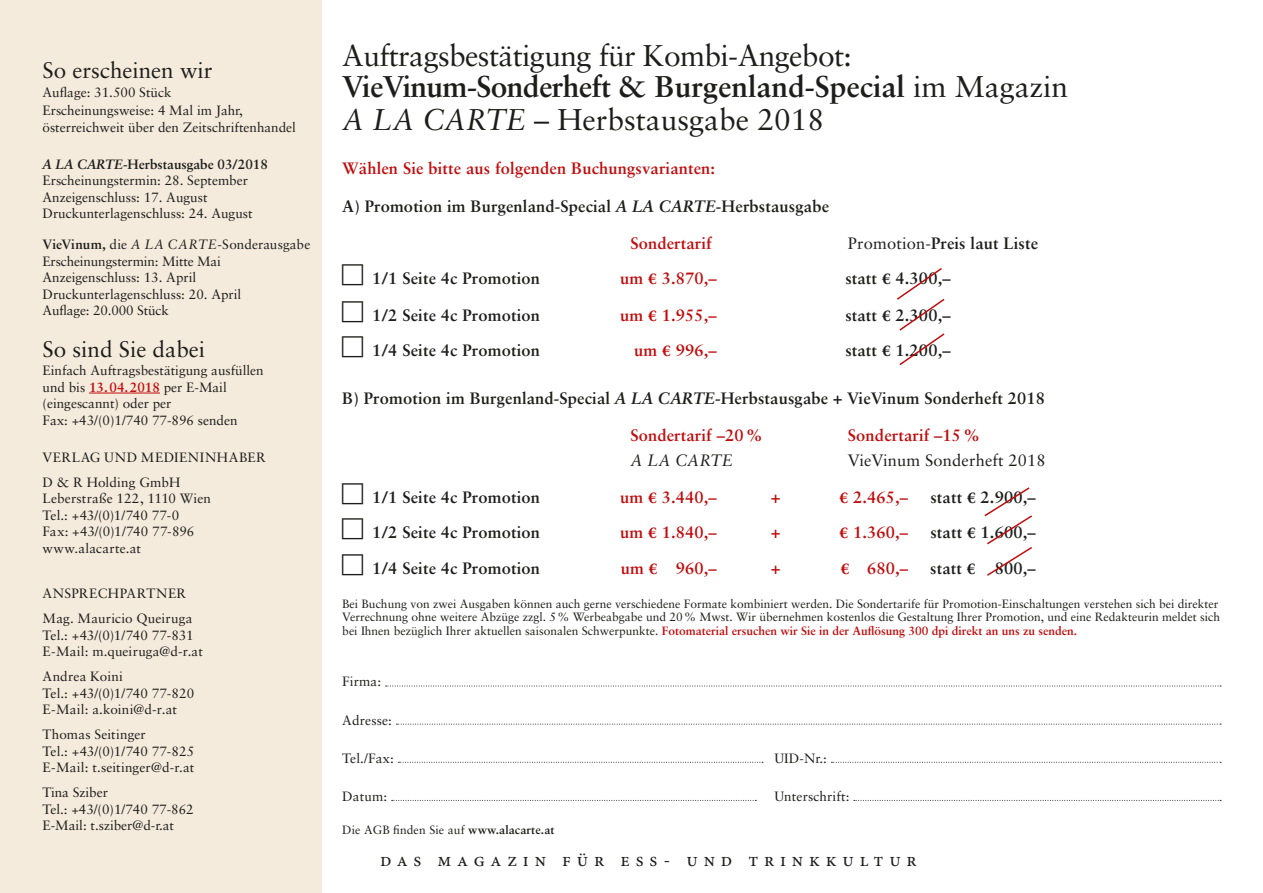
<style>
.page{position:relative;width:1263px;height:893px;background:#fff}
.page>*{position:absolute;margin:0;border:0;box-sizing:border-box;transform-origin:0 0}
.t1{font:30px/32.2px "Sabon";letter-spacing:-.02em;color:#1d1d1b}
.t2{font:22.5px "Sabon";color:#1d1d1b}
.t3{font:19.5px "Minion Pro";letter-spacing:.3em;color:#1d1d1b}
.t4{font:700 16.5px "Sabon";letter-spacing:.01em;color:#1d1d1b}
.t5{font:700 16.5px "Sabon";letter-spacing:.01em;color:#c00d0e}
.t6{font:16.5px "Sabon";letter-spacing:.01em;color:#1d1d1b}
.t7{font:italic 16.5px "Sabon";letter-spacing:.01em;color:#1d1d1b}
.t8{font:13.5px/16.5px "Sabon";color:#1d1d1b}
.t9{font:13.5px/25px "Sabon";letter-spacing:.03em;color:#1d1d1b}
.t10{font:13.5px/25px "Sabon";letter-spacing:.02em;color:#1d1d1b}
.t11{font:12px/13.5px "Sabon";color:#1d1d1b}
.s1{font-weight:700;font-style:italic}
.s2{font-weight:700}
.s3{font-style:italic}
.s4{font-weight:700;color:#c00d0e}
.s5{font-weight:400}
.s6{font-family:"Adobe Garamond Pro"}
</style>
<div class="page">
<svg style="left:386px;top:686px;width:835px;height:1px"></svg>
<svg style="left:396px;top:724px;width:825px;height:1px"></svg>
<svg style="left:398px;top:762px;width:365px;height:1px"></svg>
<svg style="left:831px;top:762px;width:390px;height:1px"></svg>
<svg style="left:392px;top:800px;width:364px;height:1px"></svg>
<svg style="left:854px;top:800px;width:367px;height:1px"></svg>
<div style="left:0;top:0;width:321px;height:893px;background:#f5ebdd"></div>
<hr style="left:89px;top:393px;width:71px;height:1px;background:#c00d0e">
<svg style="left:984px;top:487px;width:48px;height:89px"></svg>
<svg style="left:897px;top:268px;width:48px;height:98px"></svg>
<h2 class="t2" style="left:43px;top:57px;width:172px">So erscheinen wir</h2>
<p class="t8" style="left:43px;top:82px;width:202px;line-height:18.6px">Auflage: 31.500 Stück<br>Erscheinungsweise: 4 Mal im Jahr,</p>
<p class="t8" style="left:43px;top:119px;width:255px">österreichweit über den Zeitschriftenhandel</p>
<p class="t8" style="left:43px;top:156px;width:227px"><span class="s1">A LA CARTE</span><span class="s2">-Herbstausgabe 03/2018<br></span>Erscheinungstermin: 28. September Anzeigenschluss: 17. August Druckunterlagenschluss: 24. August</p>
<p class="t8" style="left:43px;top:236px;width:269px"><span class="s2">VieVinum,</span> die <span class="s3">A LA CARTE</span>-Sonderausgabe<br>Erscheinungstermin: Mitte Mai<br>Anzeigenschluss: 13. April<br>Druckunterlagenschluss: 20. April<br>Auflage: 20.000 Stück</p>
<h2 class="t2" style="left:43px;top:335px;width:164px">So sind Sie dabei</h2>
<p class="t8" style="left:43px;top:362px;width:223px">Einfach Auftragsbestätigung ausfüllen und bis <span class="s4">13.04.2018</span> per E-Mail (eingescannt) oder per<br>Fax: +43/(0)1/740 77-896 senden</p>
<p class="t9" style="left:43px;top:445px;width:225px">VERLAG UND MEDIENINHABER<br>D &amp; R Holding GmbH</p>
<p class="t8" style="left:43px;top:490px;width:170px">Leberstraße 122, 1110 Wien<br>Tel.: +43/(0)1/740 77-0<br>Fax: +43/(0)1/740 77-896 www.alacarte.at</p>
<p class="t10" style="left:43px;top:581px;width:151px">ANSPRECHPARTNER<br>Mag. Mauricio Queiruga</p>
<p class="t8" style="left:43px;top:627px;width:162px">Tel.: +43/(0)1/740 77-831<br>E-Mail: m.queiruga@d-r.at</p>
<p class="t8" style="left:43px;top:668px;width:153px">Andrea Koini<br>Tel.: +43/(0)1/740 77-820<br>E-Mail: a.koini@d-r.at</p>
<p class="t8" style="left:43px;top:726px;width:153px">Thomas Seitinger<br>Tel.: +43/(0)1/740 77-825<br>E-Mail: t.seitinger@d-r.at</p>
<p class="t8" style="left:43px;top:784px;width:153px">Tina Sziber<br>Tel.: +43/(0)1/740 77-862<br>E-Mail: t.sziber@d-r.at</p>
<h1 class="t1" style="left:342px;top:39px;width:727px">Auftragsbestätigung für Kombi-Angebot:<br><span class="s2">VieVinum-Sonderheft &amp; Burgenland-Special</span> im Magazin<br><span class="s3">A LA CARTE</span> – Herbstausgabe 2018</h1>
<p class="t5" style="left:342px;top:158px;width:374px">Wählen Sie bitte aus folgenden Buchungsvarianten:</p>
<p class="t4" style="left:342px;top:196px;width:488px">A) Promotion im Burgenland-Special <span class="s3">A LA CARTE</span>-Herbstausgabe</p>
<p class="t5" style="left:630px;top:233px;width:83px">Sondertarif</p>
<p class="t4" style="left:848px;top:233px;width:192px"><span class="s5">Promotion-</span>Preis laut Liste</p>
<p class="t4" style="left:372px;top:268px;width:169px">1/1 Seite 4c Promotion</p>
<p class="t5" style="left:620px;top:268px;width:98px">um <span class="s6">€</span> 3.870,–</p>
<p class="t4" style="left:845px;top:268px;width:107px">statt <span class="s6">€</span> 4.300,–</p>
<p class="t4" style="left:372px;top:305px;width:169px">1/2 Seite 4c Promotion</p>
<p class="t5" style="left:620px;top:305px;width:98px">um <span class="s6">€</span> 1.955,–</p>
<p class="t4" style="left:845px;top:305px;width:107px">statt <span class="s6">€</span> 2.300,–</p>
<p class="t4" style="left:372px;top:340px;width:169px">1/4 Seite 4c Promotion</p>
<p class="t5" style="left:634px;top:340px;width:84px">um <span class="s6">€</span> 996,–</p>
<p class="t4" style="left:845px;top:340px;width:107px">statt <span class="s6">€</span> 1.200,–</p>
<p class="t4" style="left:342px;top:388px;width:704px">B) Promotion im Burgenland-Special <span class="s3">A LA CARTE</span>-Herbstausgabe + VieVinum Sonderheft 2018</p>
<p class="t5" style="left:630px;top:425px;width:134px">Sondertarif –20%</p>
<p class="t5" style="left:848px;top:425px;width:134px">Sondertarif –15%</p>
<p class="t7" style="left:630px;top:451px;width:104px">A LA CARTE</p>
<p class="t6" style="left:848px;top:450px;width:199px">VieVinum Sonderheft 2018</p>
<p class="t4" style="left:372px;top:487px;width:169px">1/1 Seite 4c Promotion</p>
<p class="t5" style="left:620px;top:487px;width:98px">um <span class="s6">€</span> 3.440,–</p>
<p class="t5" style="left:771px;top:487px;width:11px">+</p>
<p class="t5" style="left:839px;top:487px;width:70px"><span class="s6">€</span> 2.465,–</p>
<p class="t4" style="left:930px;top:487px;width:107px">statt <span class="s6">€</span> 2.900,–</p>
<p class="t4" style="left:372px;top:522px;width:169px">1/2 Seite 4c Promotion</p>
<p class="t5" style="left:620px;top:522px;width:98px">um <span class="s6">€</span> 1.840,–</p>
<p class="t5" style="left:771px;top:522px;width:11px">+</p>
<p class="t5" style="left:839px;top:522px;width:70px"><span class="s6">€</span> 1.360,–</p>
<p class="t4" style="left:930px;top:522px;width:107px">statt <span class="s6">€</span> 1.600,–</p>
<p class="t4" style="left:372px;top:557px;width:169px">1/4 Seite 4c Promotion</p>
<p class="t5" style="left:621px;top:557px;width:98px">um <span class="s6">€</span> 960,–</p>
<p class="t5" style="left:771px;top:557px;width:11px">+</p>
<p class="t5" style="left:841px;top:557px;width:69px"><span class="s6">€</span> 680,–</p>
<p class="t4" style="left:930px;top:557px;width:107px">statt <span class="s6">€</span> 800,–</p>
<p class="t11" style="left:342px;top:597px;width:879px">Bei Buchung von zwei Ausgaben können auch gerne verschiedene Formate kombiniert werden. Die Sondertarife für Promotion-Einschaltungen verstehen sich bei direkter<br>Verrechnung ohne weitere Abzüge zzgl. 5% Werbeabgabe und 20% Mwst. Wir übernehmen kostenlos die Gestaltung Ihrer Promotion, und eine Redakteurin meldet sich bei Ihnen bezüglich Ihrer aktuellen saisonalen Schwerpunkte. <span class="s4">Fotomaterial ersuchen wir Sie in der Auflösung 300 dpi direkt an uns zu senden.</span></p>
<p class="t8" style="left:342px;top:673px;width:40px">Firma:</p>
<p class="t8" style="left:342px;top:711px;width:51px">Adresse:</p>
<p class="t8" style="left:342px;top:749px;width:53px">Tel./Fax:</p>
<p class="t8" style="left:774px;top:749px;width:54px">UID-Nr.:</p>
<p class="t8" style="left:342px;top:788px;width:46px">Datum:</p>
<p class="t8" style="left:774px;top:788px;width:77px">Unterschrift:</p>
<p class="t11" style="left:342px;top:822px;width:214px">Die AGB finden Sie auf <span class="s2">www.alacarte.at</span></p>
<h3 class="t3" style="left:380px;top:847px;width:538px">das magazin für ess- und trinkkultur</h3>
</div>
